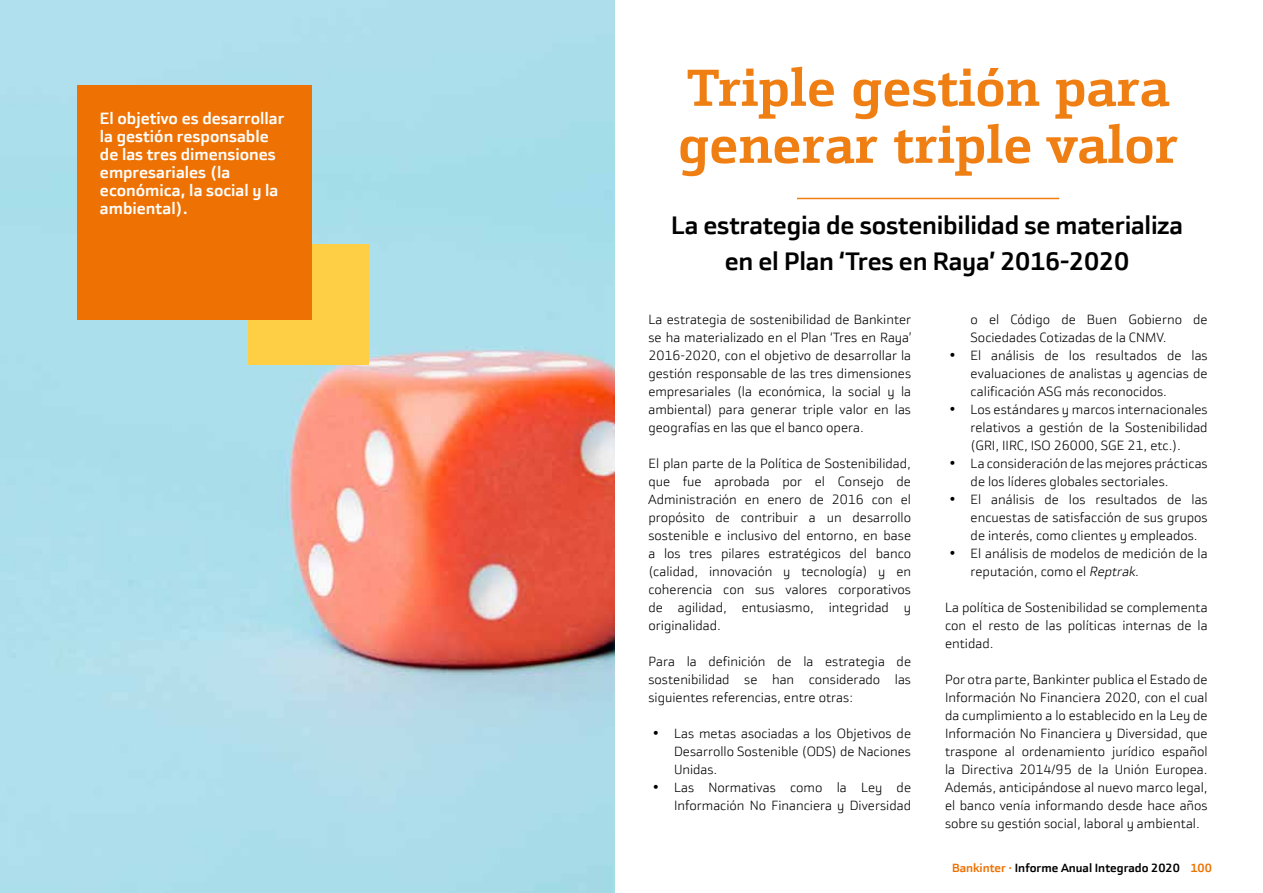
<style>
.page{position:relative;width:1263px;height:893px;background:#fff}
.page>*{position:absolute;margin:0;border:0;box-sizing:border-box;transform-origin:0 0}
.t1{font:700 52.5px/57px "Bankinter Text";color:#f07f13}
.t2{font:700 25.5px/36px "Bankinter Sans";letter-spacing:-.01em;color:#000;text-align:center}
.t3{font:700 16.5px/18px "Bankinter Sans";color:#fff}
.t4{font:300 13.5px/18px "Bankinter Sans";color:#000;text-align:justify}
.t5{font:700 12px "Bankinter Sans";color:#000}
.s1{font-style:italic}
.s2{color:#ee7203}
</style>
<div class="page">
<img style="left:0;top:0;width:614px;height:893px">
<hr style="left:797px;top:198px;width:262px;height:1px;background:#f07f13">
<div style="left:248px;top:244px;width:121px;height:121px;background:#fecf44"></div>
<div style="left:77px;top:85px;width:234px;height:235px;background:#ee7203"></div>
<p class="t3" style="left:100px;top:110px;width:186px">El objetivo es desarrollar la gestión responsable de las tres dimensiones empresariales (la económica, la social y la ambiental).</p>
<h1 class="t1" style="left:678px;top:59px;width:501px">Triple gestión para generar triple valor</h1>
<h2 class="t2" style="left:671px;top:207px;width:513px">La estrategia de sostenibilidad se materializa en el Plan ‘Tres en Raya’ 2016-2020</h2>
<p class="t4" style="left:648px;top:311px;width:264px">La estrategia de sostenibilidad de Bankinter se ha materializado en el Plan ‘Tres en Raya’ 2016-2020, con el objetivo de desarrollar la gestión responsable de las tres dimensiones empresariales (la económica, la social y la ambiental) para generar triple valor en las geografías en las que el banco opera.</p>
<p class="t4" style="left:648px;top:455px;width:264px">El plan parte de la Política de Sostenibilidad, que fue aprobada por el Consejo de Administración en enero de 2016 con el propósito de contribuir a un desarrollo sostenible e inclusivo del entorno, en base a los tres pilares estratégicos del banco (calidad, innovación y tecnología) y en coherencia con sus valores corporativos de agilidad, entusiasmo, integridad y originalidad.</p>
<p class="t4" style="left:648px;top:653px;width:264px">Para la definición de la estrategia de sostenibilidad se han considerado las siguientes referencias, entre otras:</p>
<p class="t4" style="left:674px;top:725px;width:239px;text-indent:-21px">• Las metas asociadas a los Objetivos de Desarrollo Sostenible (ODS) de Naciones Unidas.</p>
<p class="t4" style="left:653px;top:779px;width:260px;text-align:right">• Las Normativas como la Ley de<br>Información No Financiera y Diversidad</p>
<p class="t4" style="left:971px;top:311px;width:239px">o el Código de Buen Gobierno de<br>Sociedades Cotizadas de la CNMV.</p>
<p class="t4" style="left:971px;top:347px;width:239px;text-indent:-21px">• El análisis de los resultados de las evaluaciones de analistas y agencias de calificación ASG más reconocidos.</p>
<p class="t4" style="left:971px;top:401px;width:239px;text-indent:-21px">• Los estándares y marcos internacionales relativos a gestión de la Sostenibilidad (GRI, IIRC, ISO 26000, SGE 21, etc.).</p>
<p class="t4" style="left:971px;top:455px;width:239px;text-indent:-21px">• La consideración de las mejores prácticas de los líderes globales sectoriales.</p>
<p class="t4" style="left:971px;top:491px;width:239px;text-indent:-21px">• El análisis de los resultados de las encuestas de satisfacción de sus grupos de interés, como clientes y empleados.</p>
<p class="t4" style="left:971px;top:545px;width:239px;text-indent:-21px">• El análisis de modelos de medición de la reputación, como el <span class="s1">Reptrak</span>.</p>
<p class="t4" style="left:945px;top:599px;width:264px">La política de Sostenibilidad se complementa con el resto de las políticas internas de la entidad.</p>
<p class="t4" style="left:945px;top:671px;width:264px">Por otra parte, Bankinter publica el Estado de Información No Financiera 2020, con el cual da cumplimiento a lo establecido en la Ley de Información No Financiera y Diversidad, que traspone al ordenamiento jurídico español la Directiva 2014/95 de la Unión Europea.<br>Además, anticipándose al nuevo marco legal, el banco venía informando desde hace años sobre su gestión social, laboral y ambiental.</p>
<p class="t5" style="left:952px;top:860px;width:261px"><span class="s2">Bankinter ·</span> Informe Anual Integrado 2020 <span class="s2">100</span></p>
</div>
